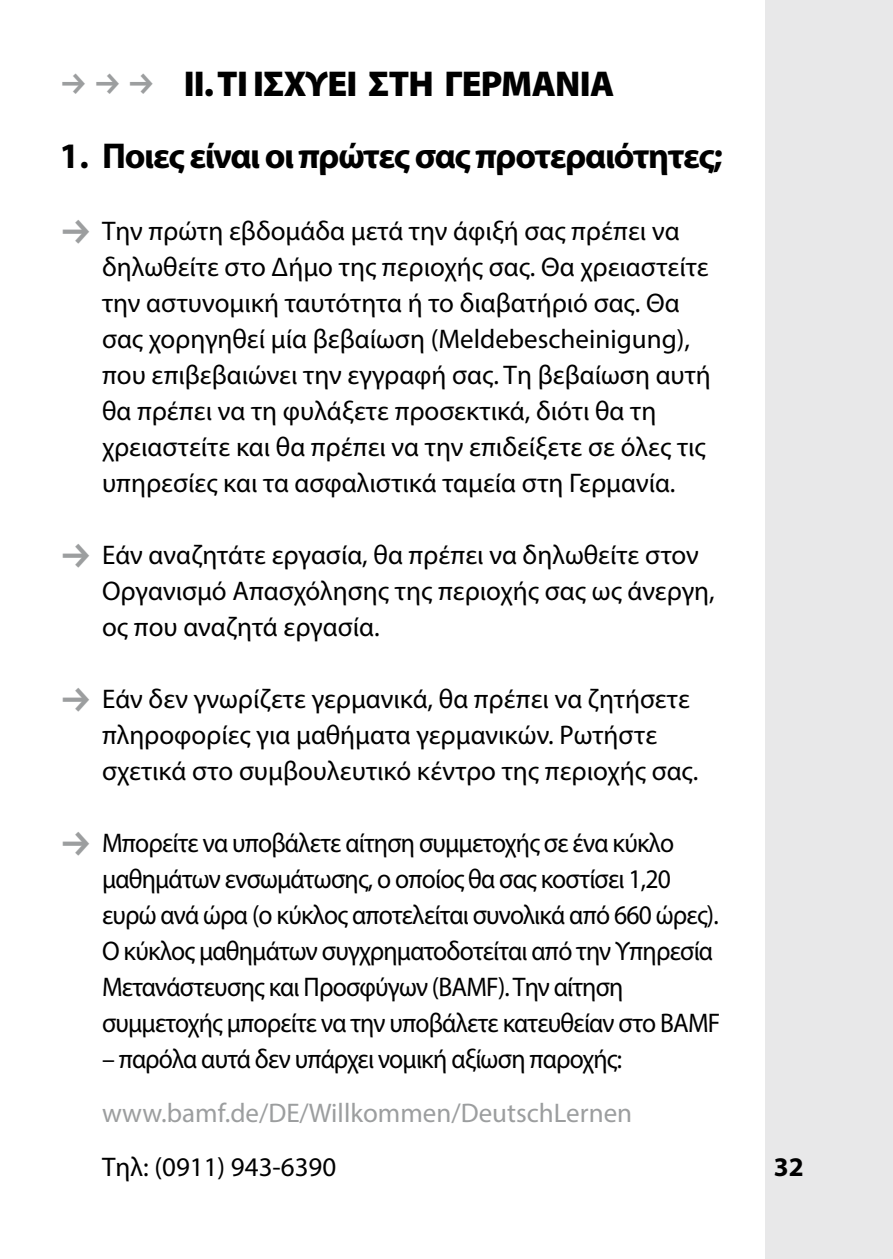
<style>
.page{position:relative;width:893px;height:1259px;background:#fff}
.page>*{position:absolute;margin:0;border:0;box-sizing:border-box;transform-origin:0 0}
.t1{font:700 36px "Myriad Pro";letter-spacing:-.035em;color:#000}
.t2{font:900 36px "Myriad Pro";letter-spacing:-.02em;color:#000}
.t3{font:27px/36px "Myriad Pro";letter-spacing:-.005em;color:#000}
.t4{font:27px/36px "Myriad Pro";letter-spacing:-.03em;color:#000;scale:.95 1}
.t5{font:27px "Myriad Pro";color:#9c9e9f}
.t6{font:700 27px "Myriad Pro";color:#000}
</style>
<div class="page">
<div style="left:765px;top:0;width:128px;height:1259px;background:#e8e8e9"></div>
<h1 class="t2" style="left:184px;top:63px;width:432px">II. ΤΙ ΙΣΧΥΕΙ στη Γερμανία</h1>
<h1 class="t1" style="left:60px;top:132px;width:665px">1. Ποιες είναι οι πρώτες σας προτεραιότητες;</h1>
<p class="t3" style="left:102px;top:212px;width:610px">Την πρώτη εβδομάδα μετά την άφιξή σας πρέπει να δηλωθείτε στο Δήμο της περιοχής σας. Θα χρειαστείτε την αστυνομική ταυτότητα ή το διαβατήριό σας. Θα σας χορηγηθεί μία βεβαίωση (Meldebescheinigung), που επιβεβαιώνει την εγγραφή σας. Τη βεβαίωση αυτή θα πρέπει να τη φυλάξετε προσεκτικά, διότι θα τη χρειαστείτε και θα πρέπει να την επιδείξετε σε όλες τις υπηρεσίες και τα ασφαλιστικά ταμεία στη Γερμανία.</p>
<p class="t3" style="left:102px;top:536px;width:614px">Εάν αναζητάτε εργασία, θα πρέπει να δηλωθείτε στον<br>Oργανισμό Aπασχόλησης της περιοχής σας ως άνεργη, ος που αναζητά εργασία.</p>
<p class="t3" style="left:102px;top:680px;width:598px">Εάν δεν γνωρίζετε γερμανικά, θα πρέπει να ζητήσετε πληροφορίες για μαθήματα γερμανικών. Ρωτήστε σχετικά στο συμβουλευτικό κέντρο της περιοχής σας.</p>
<p class="t4" style="left:102px;top:824px;width:652px">Μπορείτε να υποβάλετε αίτηση συμμετοχής σε ένα κύκλο μαθημάτων ενσωμάτωσης, ο οποίος θα σας κοστίσει 1,20 ευρώ ανά ώρα (ο κύκλος αποτελείται συνολικά από 660 ώρες).<br>Ο κύκλος μαθημάτων συγχρηματοδοτείται από την Υπηρεσία Μετανάστευσης και Προσφύγων (BAMF). Την αίτηση συμμετοχής μπορείτε να την υποβάλετε κατευθείαν στο BAMF</p>
<p class="t4" style="left:102px;top:1040px;width:549px">– παρόλα αυτά δεν υπάρχει νομική αξίωση παροχής:</p>
<p class="t5" style="left:102px;top:1096px;width:532px">www.bamf.de/DE/Willkommen/DeutschLernen</p>
<p class="t3" style="left:102px;top:1148px;width:236px">Τηλ: (0911) 943-6390</p>
<p class="t6" style="left:774px;top:1149px;width:31px">32</p>
</div>
